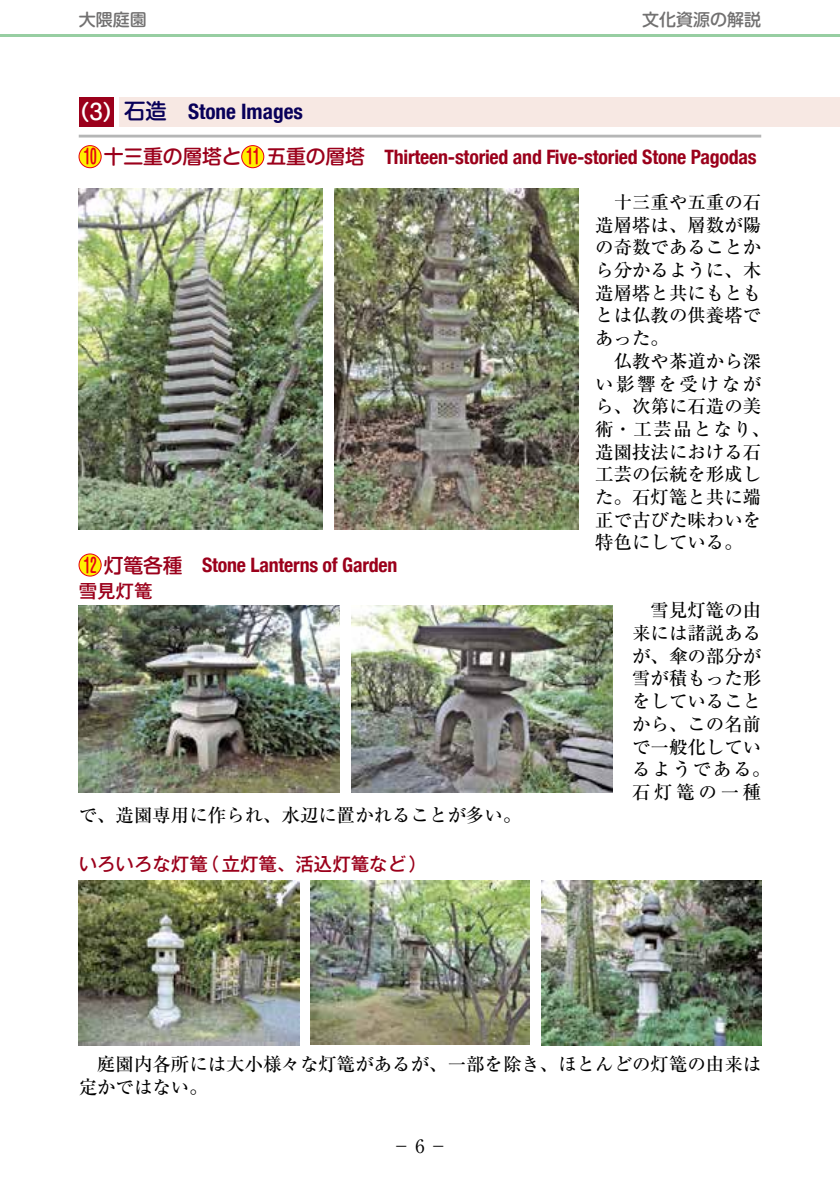
<style>
.page{position:relative;width:840px;height:1191px;background:#fff}
.page>*{position:absolute;margin:0;border:0;box-sizing:border-box;transform-origin:0 0}
.t1{font:700 condensed 21.2px "Helvetica Neue";color:#080059}
.t2{font:700 condensed 19.8px "Helvetica Neue";letter-spacing:-.01em;color:#9b001b}
.t3{font:500 18.4px/22.6px "Ryumin Pro";color:#000}
.t4{font:500 18.4px "Gothic MB101 Pro";color:#9b001b}
.t5{font:18.4px "Ryumin Pro";color:#000}
.t6{font:500 17px "Shin M Go Pro";color:#727171}
.s1{font-family:"Shin M Go Pro";font-weight:500;font-stretch:normal;color:#fff}
.s2{font-family:"Shin M Go Pro";font-weight:500;font-stretch:normal}
.s3{font-family:"Shin M Go Pro";font-weight:500;font-stretch:normal;color:#e60012}
</style>
<div class="page">
<div style="left:119px;top:97px;width:720px;height:30px;background:#f7e8e3"></div>
<hr style="left:79px;top:135px;width:681px;height:2px;background:#b5b6b6">
<div style="left:79px;top:146px;width:22px;height:22px;background:#fff100;border-radius:50%"></div>
<div style="left:79px;top:145px;width:22px;height:23px;border:1px solid #e60012;border-radius:50%"></div>
<div style="left:241px;top:146px;width:23px;height:22px;background:#fff100;border-radius:50%"></div>
<div style="left:241px;top:145px;width:23px;height:23px;border:1px solid #e60012;border-radius:50%"></div>
<div style="left:79px;top:554px;width:22px;height:22px;background:#fff100;border-radius:50%"></div>
<div style="left:79px;top:553px;width:22px;height:23px;border:1px solid #e60012;border-radius:50%"></div>
<div style="left:79px;top:97px;width:34px;height:30px;background:#9b001b"></div>
<hr style="left:0;top:34px;width:839px;height:3px;background:#97cea2">
<img style="left:79px;top:189px;width:243px;height:340px">
<img style="left:334px;top:189px;width:244px;height:340px">
<img style="left:79px;top:605px;width:260px;height:187px">
<img style="left:351px;top:605px;width:261px;height:187px">
<img style="left:79px;top:880px;width:220px;height:165px">
<img style="left:310px;top:880px;width:219px;height:164px">
<img style="left:541px;top:880px;width:219px;height:165px">
<p class="t6" style="left:79px;top:6px;width:70px">大隈庭園</p>
<p class="t6" style="left:641px;top:6px;width:121px">文化資源の解説</p>
<p class="t1" style="left:68px;top:98px;width:236px"><span class="s1">（3）</span><span class="s2">石造　</span>Stone Images</p>
<p class="t2" style="left:83px;top:145px;width:674px"><span class="s3">10</span> <span class="s2">十三重の層塔と</span> <span class="s3">11</span> <span class="s2">五重の層塔　</span>Thirteen-storied and Five-storied Stone Pagodas</p>
<p class="t3" style="left:595px;top:189px;width:167px;text-align:justify;text-indent:18px">十三重や五重の石造層塔は、層数が陽の奇数であることから分かるように、木造層塔と共にもともとは仏教の供養塔であった。</p>
<p class="t3" style="left:595px;top:348px;width:177px;text-indent:18px">仏教や茶道から深い影響を受けながら、次第に石造の美術・工芸品となり、造園技法における石工芸の伝統を形成した。石灯篭と共に端正で古びた味わいを特色にしている。</p>
<p class="t2" style="left:83px;top:553px;width:315px"><span class="s3">12</span> <span class="s2">灯篭各種　</span>Stone Lanterns of Garden</p>
<p class="t4" style="left:79px;top:575px;width:75px">雪見灯篭</p>
<p class="t3" style="left:631px;top:598px;width:140px;text-align:center">雪見灯篭の由<br>来には諸説あるが、傘の部分が雪が積もった形をしていることから、この名前で一般化しているようである。石灯篭の一種</p>
<p class="t3" style="left:79px;top:802px;width:444px">で、造園専用に作られ、水辺に置かれることが多い。</p>
<p class="t4" style="left:79px;top:849px;width:349px">いろいろな灯篭（立灯篭、活込灯篭など）</p>
<p class="t3" style="left:79px;top:1051px;width:683px;text-indent:18px">庭園内各所には大小様々な灯篭があるが、一部を除き、ほとんどの灯篭の由来は定かではない。</p>
<p class="t5" style="left:392px;top:1131px;width:57px">−6−</p>
</div>
